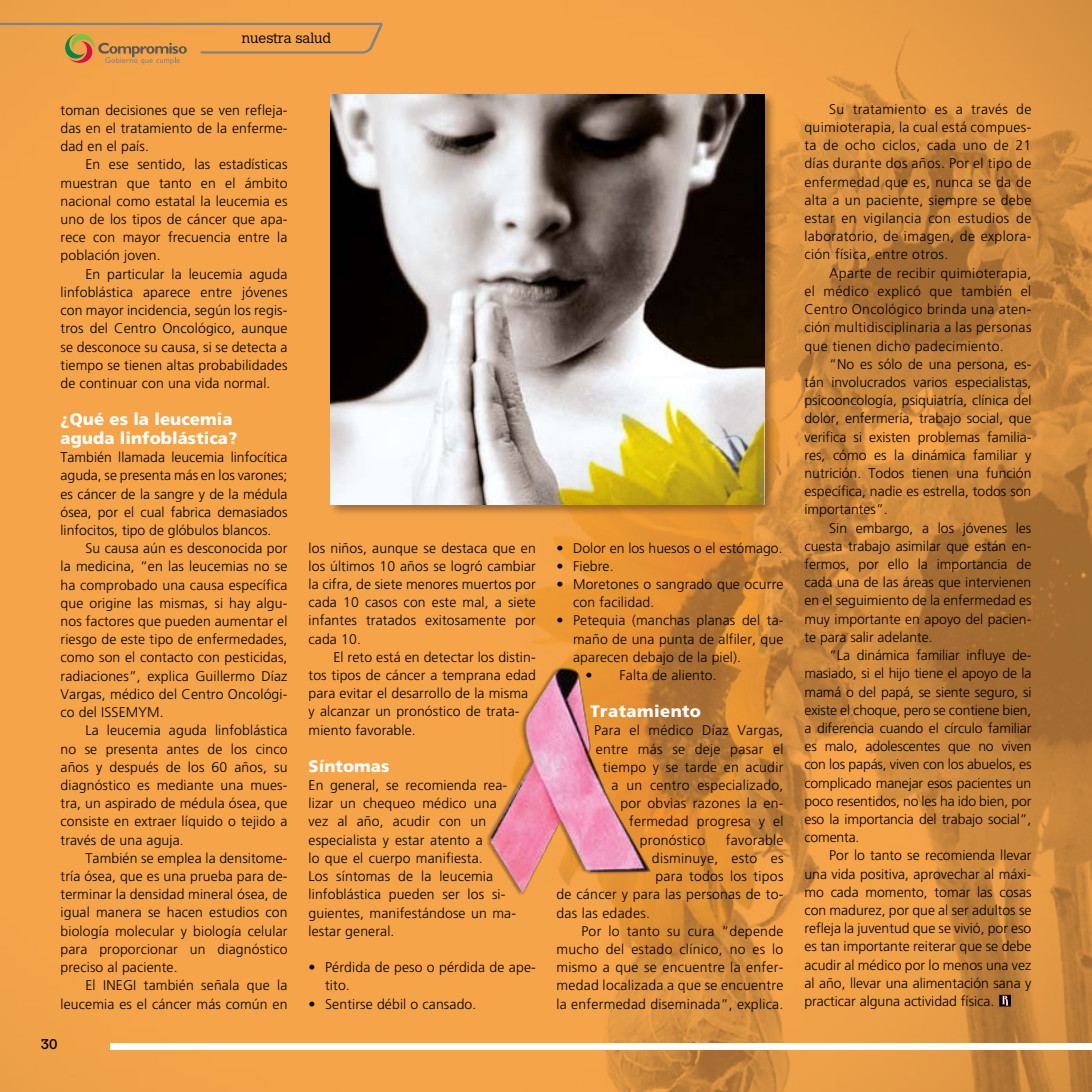
<style>
.page{position:relative;width:1092px;height:1092px;background:#fff}
.page>*{position:absolute;margin:0;border:0;box-sizing:border-box;transform-origin:0 0}
.t1{font:900 16.62px/18.9px "Frutiger LT";letter-spacing:.005em;color:#fff}
.t2{font:900 16.62px "Frutiger LT";letter-spacing:.025em;color:#fff}
.t3{font:300 14px/18.2px "Frutiger CE";letter-spacing:.01em;color:#000;text-align:justify}
.t4{font:300 14px "Calvert";color:#000}
.t5{font:14px "Calvert";color:#000}
</style>
<div class="page">
<img style="left:0;top:0;width:1091px;height:1091px">
<img style="left:511px;top:294px;width:253px;height:210px">
<svg style="left:0;top:23px;width:382px;height:42px;background:#e29d4e"></svg>
<div style="left:110px;top:1042px;width:981px;height:7px;background:#fff"></div>
<img style="left:434px;top:648px;width:243px;height:272px">
<div style="left:999px;top:994px;width:11px;height:12px;background:#000"></div>
<svg style="left:1002px;top:995px;width:6px;height:10px"></svg>
<p class="t4" style="left:242px;top:30px;width:91px">nuestra salud</p>
<p class="t3" style="left:61px;top:101px;width:228px">toman decisiones que se ven refleja&shy;das en el tratamiento de la enferme&shy;dad en el país.</p>
<p class="t3" style="left:61px;top:155px;width:228px;text-indent:25px">En ese sentido, las estadísticas muestran que tanto en el ámbito nacional como estatal la leucemia es uno de los tipos de cáncer que apa&shy;rece con mayor frecuencia entre la población joven.</p>
<p class="t3" style="left:61px;top:264px;width:228px;text-indent:25px">En particular la leucemia aguda linfoblástica aparece entre jóvenes con mayor incidencia, según los regis&shy;tros del Centro Oncológico, aunque se desconoce su causa, si se detecta a tiempo se tienen altas probabilidades de continuar con una vida normal.</p>
<p class="t1" style="left:61px;top:409px;width:178px">¿Qué es la leucemia aguda linfoblástica?</p>
<p class="t3" style="left:61px;top:448px;width:228px">También llamada leucemia linfocítica aguda, se presenta más en los varones; es cáncer de la sangre y de la médula ósea, por el cual fabrica demasiados linfocitos, tipo de glóbulos blancos.</p>
<p class="t3" style="left:61px;top:539px;width:228px;text-indent:25px">Su causa aún es desconocida por la medicina, “en las leucemias no se ha comprobado una causa específica que origine las mismas, si hay algu&shy;nos factores que pueden aumentar el riesgo de este tipo de enfermedades, como son el contacto con pesticidas, radiaciones”, explica Guillermo Díaz Vargas, médico del Centro Oncológi&shy;co del ISSEMYM.</p>
<p class="t3" style="left:61px;top:721px;width:228px;text-indent:25px">La leucemia aguda linfoblástica no se presenta antes de los cinco años y después de los 60 años, su diagnóstico es mediante una mues&shy;tra, un aspirado de médula ósea, que consiste en extraer líquido o tejido a través de una aguja.</p>
<p class="t3" style="left:61px;top:848px;width:228px;text-indent:25px">También se emplea la densitome&shy;tría ósea, que es una prueba para de&shy;terminar la densidad mineral ósea, de igual manera se hacen estudios con biología molecular y biología celular para proporcionar un diagnóstico preciso al paciente.</p>
<p class="t3" style="left:61px;top:976px;width:228px;text-align:right">El INEGI también señala que la leucemia es el cáncer más común en</p>
<p class="t5" style="left:41px;top:1035px;width:18px">30</p>
<p class="t3" style="left:308px;top:538px;width:229px">los niños, aunque se destaca que en los últimos 10 años se logró cambiar la cifra, de siete menores muertos por cada 10 casos con este mal, a siete infantes tratados exitosamente por cada 10.</p>
<p class="t3" style="left:308px;top:647px;width:229px;text-align:left;text-indent:25px">El reto está en detectar los distin&shy;tos tipos de cáncer a temprana edad para evitar el desarrollo de la misma y alcanzar un pronóstico de trata&shy;miento favorable.</p>
<p class="t1" style="left:308px;top:756px;width:82px">Síntomas</p>
<p class="t3" style="left:308px;top:775px;width:209px;text-align:left">En general, se recomienda rea&shy;lizar un chequeo médico una vez al año, acudir con un especialista y estar atento a<br>lo que el cuerpo manifiesta.<br>Los síntomas de la leucemia linfoblástica pueden ser los si&shy;guientes, manifestándose un ma&shy;lestar general.</p>
<p class="t3" style="left:325px;top:957px;width:212px;text-indent:-17px">• Pérdida de peso o pérdida de ape&shy;tito.</p>
<p class="t3" style="left:308px;top:994px;width:169px">• Sentirse débil o cansado.</p>
<p class="t3" style="left:556px;top:538px;width:227px">• Dolor en los huesos o el estómago.</p>
<p class="t3" style="left:556px;top:556px;width:59px">• Fiebre.</p>
<p class="t3" style="left:573px;top:575px;width:212px;text-indent:-17px">• Moretones o sangrado que ocurre con facilidad.</p>
<p class="t3" style="left:573px;top:611px;width:212px;text-indent:-17px">• Petequia (manchas planas del ta&shy;maño de una punta de alfiler, que aparecen debajo de la piel).</p>
<p class="t3" style="left:585px;top:666px;width:133px">• Falta de aliento.</p>
<p class="t2" style="left:590px;top:701px;width:112px">Tratamiento</p>
<p class="t3" style="left:594px;top:721px;width:191px">Para el médico Díaz Vargas,</p>
<p class="t3" style="left:596px;top:739px;width:189px">entre más se deje pasar el</p>
<p class="t3" style="left:603px;top:757px;width:182px">tiempo y se tarde en acudir</p>
<p class="t3" style="left:611px;top:775px;width:173px">a un centro especializado,</p>
<p class="t3" style="left:620px;top:794px;width:164px">por obvias razones la en-</p>
<p class="t3" style="left:629px;top:812px;width:156px">fermedad progresa y el</p>
<p class="t3" style="left:639px;top:830px;width:67px">pronóstico</p>
<p class="t3" style="left:726px;top:830px;width:59px">favorable</p>
<p class="t3" style="left:652px;top:848px;width:133px">disminuye, esto es</p>
<p class="t3" style="left:655px;top:866px;width:129px">para todos los tipos</p>
<p class="t3" style="left:556px;top:885px;width:228px">de cáncer y para las personas de to-</p>
<p class="t3" style="left:556px;top:903px;width:95px">das las edades.</p>
<p class="t3" style="left:581px;top:921px;width:203px">Por lo tanto su cura “depende</p>
<p class="t3" style="left:556px;top:939px;width:228px">mucho del estado clínico, no es lo</p>
<p class="t3" style="left:556px;top:957px;width:228px">mismo a que se encuentre la enfer-</p>
<p class="t3" style="left:556px;top:976px;width:228px">medad localizada a que se encuentre</p>
<p class="t3" style="left:556px;top:994px;width:228px">la enfermedad diseminada”, explica.</p>
<p class="t3" style="left:804px;top:100px;width:228px;text-indent:25px">Su tratamiento es a través de quimioterapia, la cual está compues&shy;ta de ocho ciclos, cada uno de 21 días durante dos años. Por el tipo de enfermedad que es, nunca se da de alta a un paciente, siempre se debe estar en vigilancia con estudios de laboratorio, de imagen, de explora&shy;ción física, entre otros.</p>
<p class="t3" style="left:804px;top:263px;width:228px;text-indent:25px">Aparte de recibir quimioterapia, el médico explicó que también el Centro Oncológico brinda una aten&shy;ción multidisciplinaria a las personas que tienen dicho padecimiento.</p>
<p class="t3" style="left:804px;top:354px;width:228px;text-indent:25px">“No es sólo de una persona, es&shy;tán involucrados varios especialistas, psicooncología, psiquiatría, clínica del dolor, enfermería, trabajo social, que verifica si existen problemas familia&shy;res, cómo es la dinámica familiar y nutrición. Todos tienen una función específica, nadie es estrella, todos son importantes”.</p>
<p class="t3" style="left:804px;top:518px;width:228px;text-indent:25px">Sin embargo, a los jóvenes les cuesta trabajo asimilar que están en&shy;fermos, por ello la importancia de cada una de las áreas que intervienen en el seguimiento de la enfermedad es muy importante en apoyo del pacien&shy;te para salir adelante.</p>
<p class="t3" style="left:804px;top:646px;width:228px;text-indent:25px">“La dinámica familiar influye de&shy;masiado, si el hijo tiene el apoyo de la mamá o del papá, se siente seguro, si existe el choque, pero se contiene bien, a diferencia cuando el círculo familiar es malo, adolescentes que no viven con los papás, viven con los abuelos, es complicado manejar esos pacientes un poco resentidos, no les ha ido bien, por eso la importancia del trabajo social”, comenta.</p>
<p class="t3" style="left:804px;top:846px;width:228px;text-indent:25px">Por lo tanto se recomienda llevar una vida positiva, aprovechar al máxi&shy;mo cada momento, tomar las cosas con madurez, por que al ser adultos se refleja la juventud que se vivió, por eso es tan importante reiterar que se debe acudir al médico por lo menos una vez al año, llevar una alimentación sana y practicar alguna actividad física.</p>
</div>
